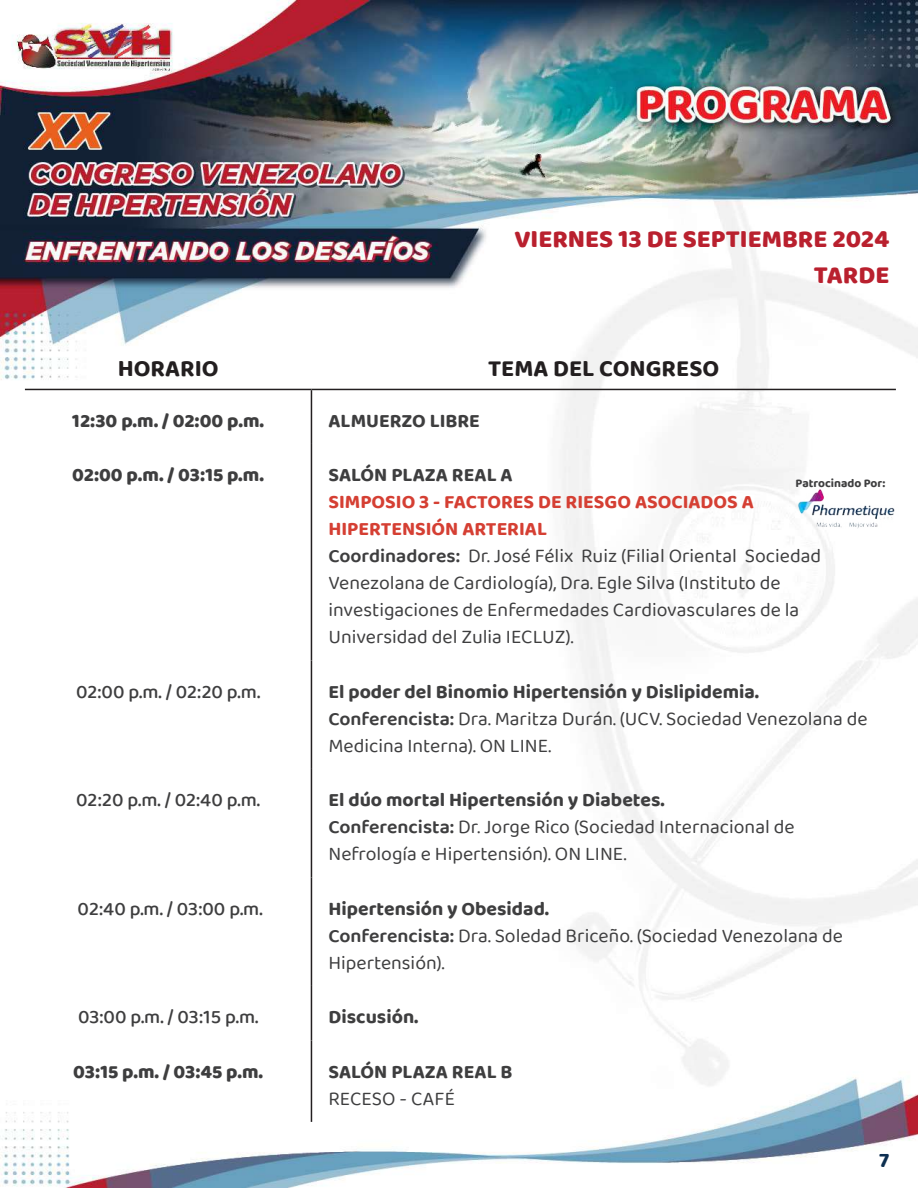
<style>
.page{position:relative;width:918px;height:1188px;background:#fff}
.page>*{position:absolute;margin:0;border:0;box-sizing:border-box;transform-origin:0 0}
.t1{font:800 25.5px/36px "Baloo 2";color:#b9202e;text-align:right}
.t2{font:700 24px "Baloo 2";color:#231f20}
.t3{font:700 21px "Baloo 2";color:#0d2f50}
.t4{font:19.5px/27px "Baloo 2";color:#3e3e3f}
.t5{font:500 19.5px "Baloo 2";letter-spacing:-.005em;color:#3e3e3f}
.t6{font:800 19.5px "Baloo 2";letter-spacing:-.005em;color:#3e3e3f}
.t7{font:700 19.5px "Baloo 2";color:#3e3e3f}
.t8{font:700 12px "Baloo 2";color:#3e3e3f}
.s1{font-weight:700;color:#d53f33}
.s2{font-weight:600}
.s3{font-weight:700}
</style>
<div class="page">
<img style="left:0;top:0;width:918px;height:1188px">
<hr style="left:25px;top:389px;width:286px;height:1px;background:#231f20">
<hr style="left:311px;top:389px;width:585px;height:1px;background:#231f20">
<hr style="left:311px;top:390px;width:1px;height:54px;background:#231f20">
<hr style="left:311px;top:444px;width:1px;height:216px;background:#231f20">
<hr style="left:311px;top:660px;width:1px;height:109px;background:#231f20">
<hr style="left:311px;top:769px;width:1px;height:108px;background:#231f20">
<hr style="left:311px;top:877px;width:1px;height:109px;background:#231f20">
<hr style="left:311px;top:986px;width:1px;height:54px;background:#231f20">
<hr style="left:311px;top:1040px;width:1px;height:82px;background:#231f20">
<img style="left:795px;top:488px;width:104px;height:45px">
<h1 class="t1" style="left:514px;top:220px;width:376px">VIERNES 13 DE SEPTIEMBRE 2024<br>TARDE</h1>
<p class="t2" style="left:118px;top:354px;width:102px">HORARIO</p>
<p class="t2" style="left:488px;top:354px;width:233px">TEMA DEL CONGRESO</p>
<p class="t6" style="left:72px;top:409px;width:194px">12:30 p.m. / 02:00 p.m.</p>
<p class="t7" style="left:328px;top:409px;width:153px">ALMUERZO LIBRE</p>
<p class="t6" style="left:72px;top:463px;width:193px">02:00 p.m. / 03:15 p.m.</p>
<p class="t7" style="left:328px;top:463px;width:186px">SALÓN PLAZA REAL A</p>
<p class="t4" style="left:328px;top:490px;width:494px"><span class="s1">SIMPOSIO 3 - FACTORES DE RIESGO ASOCIADOS A HIPERTENSIÓN ARTERIAL<br></span><span class="s2">Coordinadores:</span> Dr. José Félix Ruiz (Filial Oriental Sociedad Venezolana de Cardiología), Dra. Egle Silva (Instituto de investigaciones de Enfermedades Cardiovasculares de la Universidad del Zulia IECLUZ).</p>
<p class="t5" style="left:76px;top:678px;width:186px">02:00 p.m. / 02:20 p.m.</p>
<p class="t4" style="left:328px;top:679px;width:541px"><span class="s3">El poder del Binomio Hipertensión y Dislipidemia.<br></span><span class="s2">Conferencista:</span> Dra. Maritza Durán. (UCV. Sociedad Venezolana de<br>Medicina Interna). ON LINE.</p>
<p class="t5" style="left:76px;top:786px;width:185px">02:20 p.m. / 02:40 p.m.</p>
<p class="t4" style="left:328px;top:788px;width:468px"><span class="s3">El dúo mortal Hipertensión y Diabetes.<br></span><span class="s2">Conferencista:</span> Dr. Jorge Rico (Sociedad Internacional de<br>Nefrología e Hipertensión). ON LINE.</p>
<p class="t5" style="left:78px;top:895px;width:187px">02:40 p.m. / 03:00 p.m.</p>
<p class="t4" style="left:328px;top:896px;width:516px"><span class="s3">Hipertensión y Obesidad.<br></span><span class="s2">Conferencista:</span> Dra. Soledad Briceño. (Sociedad Venezolana de<br>Hipertensión).</p>
<p class="t5" style="left:78px;top:1003px;width:182px">03:00 p.m. / 03:15 p.m.</p>
<p class="t7" style="left:328px;top:1005px;width:92px">Discusión.</p>
<p class="t6" style="left:73px;top:1060px;width:191px">03:15 p.m. / 03:45 p.m.</p>
<p class="t7" style="left:328px;top:1060px;width:186px">SALÓN PLAZA REAL B</p>
<p class="t4" style="left:328px;top:1086px;width:128px">RECESO - CAFÉ</p>
<p class="t8" style="left:796px;top:476px;width:91px">Patrocinado Por:</p>
<p class="t3" style="left:879px;top:1147px;width:12px">7</p>
</div>
